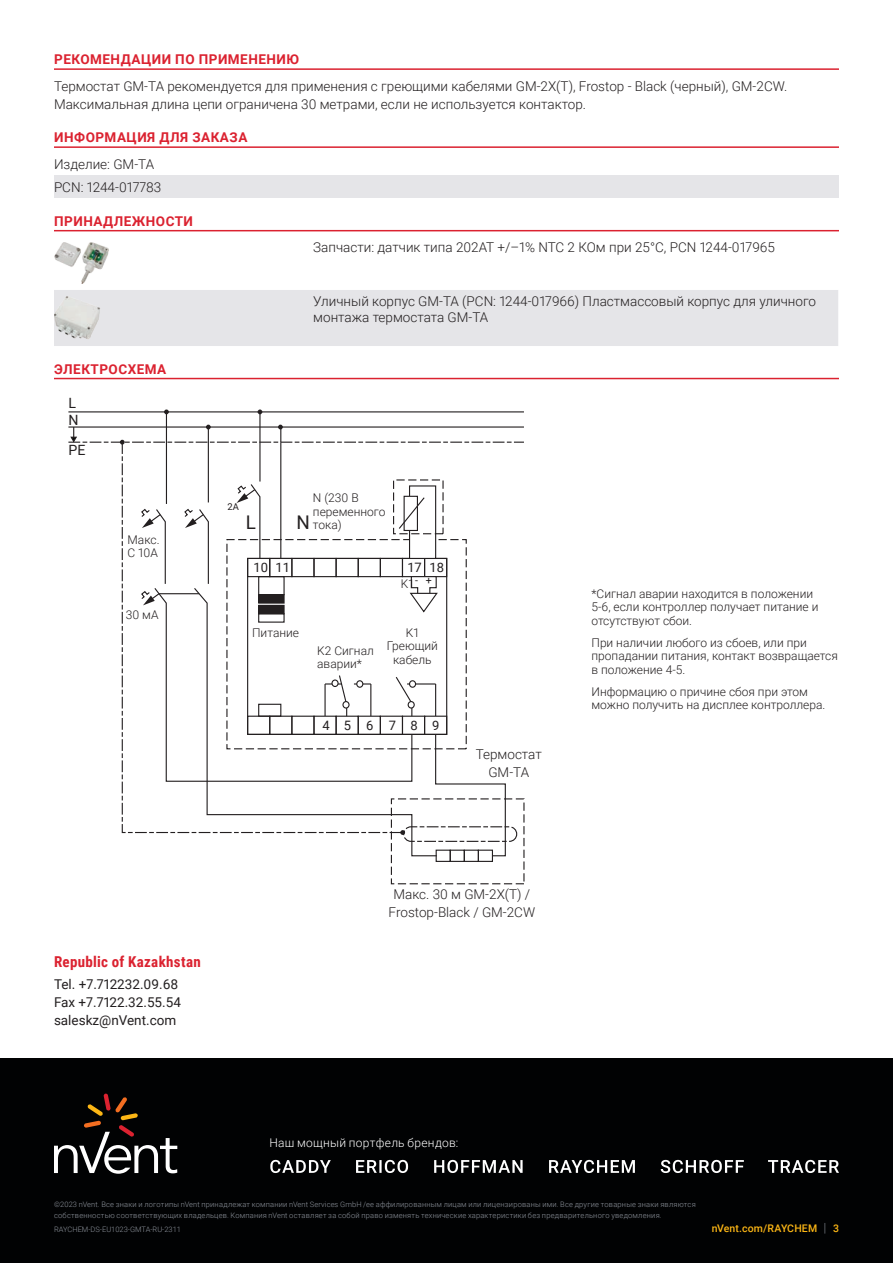
<style>
.page{position:relative;width:893px;height:1263px;background:#fff}
.page>*{position:absolute;margin:0;border:0;box-sizing:border-box;transform-origin:0 0}
.t1{font:18.9px "Roboto";color:#231f20}
.Address_Country_Name_Red{font:700 15px "Roboto Condensed";letter-spacing:.02em;color:#db2230}
.t2{font:14.1px/30.5px "Roboto";color:#231f20}
.Bodytext_1{font:300 13.5px/18px "Roboto";color:#231f20;text-align:center}
.Bodytext_2{font:300 13.5px/15.8px "Roboto";color:#231f20}
.Subhead{font:700 13.5px "Roboto";letter-spacing:.035em;color:#db2230}
.Phone_Fax_Email_Black{font:13.5px "Roboto";color:#231f20}
.t3{font:12.9px "Roboto";letter-spacing:1.09em;color:#231f20}
.Caption_text{font:300 12px/13.5px "Roboto";color:#231f20}
.t4{font:300 12px "Roboto";letter-spacing:.025em;color:#fff}
.t5{font:500 10.5px "Roboto";letter-spacing:.015em;color:#fcb615}
.t6{font:10.5px "Roboto";color:#231f20}
.t7{font:9.45px "Roboto";color:#231f20}
.t8{font:300 7.5px/10.5px "Roboto";letter-spacing:.025em;color:#8f959e}
.t9{font:300 7.5px "Roboto";color:#8f959e}
.s1{font-weight:300;font-size:12.6px;color:#8f959e}
</style>
<div class="page">
<div style="left:0;top:1058px;width:893px;height:205px;background:#010203"></div>
<svg style="left:270px;top:1160px;width:569px;height:13px"></svg>
<svg style="left:54px;top:1093px;width:123px;height:81px"></svg>
<hr style="left:54px;top:68px;width:785px;height:2px;background:#db2230">
<hr style="left:54px;top:146px;width:785px;height:2px;background:#db2230">
<hr style="left:54px;top:230px;width:785px;height:1px;background:#db2230">
<hr style="left:54px;top:378px;width:785px;height:1px;background:#db2230">
<div style="left:54px;top:175px;width:785px;height:23px;background:#e5e5e8"></div>
<div style="left:54px;top:290px;width:784px;height:56px;background:#e5e5e8"></div>
<img style="left:54px;top:242px;width:55px;height:42px">
<img style="left:54px;top:296px;width:46px;height:44px">
<div style="left:436px;top:850px;width:15px;height:12px;border:1px solid #231f20"></div>
<div style="left:450px;top:850px;width:15px;height:12px;border:1px solid #231f20"></div>
<div style="left:464px;top:850px;width:15px;height:12px;border:1px solid #231f20"></div>
<div style="left:478px;top:850px;width:15px;height:12px;border:1px solid #231f20"></div>
<hr style="left:68px;top:411px;width:456px;height:1px;background:#231f20">
<div style="left:391px;top:798px;width:133px;height:86px;border:1px dashed #231f20"></div>
<svg style="left:164px;top:409px;width:5px;height:5px"></svg>
<svg style="left:121px;top:445px;width:161px;height:389px"></svg>
<div style="left:403px;top:826px;width:114px;height:16px;border:1px dashed #231f20;border-radius:7px"></div>
<svg style="left:193px;top:782px;width:44px;height:52px"></svg>
<svg style="left:153px;top:587px;width:84px;height:195px"></svg>
<hr style="left:166px;top:412px;width:1px;height:92px;background:#231f20">
<hr style="left:208px;top:427px;width:1px;height:75px;background:#231f20">
<hr style="left:259px;top:412px;width:2px;height:69px;background:#231f20">
<svg style="left:140px;top:508px;width:69px;height:97px"></svg>
<svg style="left:237px;top:483px;width:269px;height:374px"></svg>
<svg style="left:68px;top:425px;width:456px;height:20px"></svg>
<div style="left:393px;top:479px;width:51px;height:55px;border:1px dashed #231f20"></div>
<p class="Subhead" style="left:54px;top:50px;width:246px">РЕКОМЕНДАЦИИ ПО ПРИМЕНЕНИЮ</p>
<p class="Bodytext_1" style="left:54px;top:76px;width:735px;text-align:left">Термостат GM-TA рекомендуется для применения с греющими кабелями GM-2X(T), Frostop - Black (черный), GM-2CW.<br>Максимальная длина цепи ограничена 30 метрами, если не используется контактор.</p>
<p class="Subhead" style="left:54px;top:128px;width:195px">ИНФОРМАЦИЯ ДЛЯ ЗАКАЗА</p>
<p class="Bodytext_2" style="left:54px;top:156px;width:102px">Изделие: GM-TA</p>
<p class="Bodytext_2" style="left:54px;top:179px;width:109px">PCN: 1244-017783</p>
<p class="Subhead" style="left:54px;top:211px;width:140px">ПРИНАДЛЕЖНОСТИ</p>
<p class="Bodytext_2" style="left:313px;top:239px;width:463px">Запчасти: датчик типа 202AT +/–1% NTC 2 КОм при 25°C, PCN 1244-017965</p>
<p class="Subhead" style="left:54px;top:359px;width:114px">ЭЛЕКТРОСХЕМА</p>
<p class="t2" style="left:68px;top:387px;width:9px">L</p>
<p class="t2" style="left:68px;top:404px;width:18px">N<br>PE</p>
<p class="Caption_text" style="left:128px;top:532px;width:33px">Макс.<br>C 10A</p>
<p class="Caption_text" style="left:126px;top:608px;width:34px">30 мА</p>
<p class="Bodytext_2" style="left:313px;top:293px;width:504px">Уличный корпус GM-TA (PCN: 1244-017966) Пластмассовый корпус для уличного монтажа термостата GM-TA</p>
<p class="t7" style="left:228px;top:499px;width:13px">2A</p>
<p class="t1" style="left:246px;top:509px;width:12px">L</p>
<p class="Caption_text" style="left:313px;top:491px;width:74px">N (230 В переменного тока)</p>
<p class="t1" style="left:297px;top:509px;width:15px">N</p>
<p class="t3" style="left:254px;top:558px;width:16px">10</p>
<p class="t3" style="left:276px;top:558px;width:16px">11</p>
<p class="t3" style="left:407px;top:558px;width:38px">17 18</p>
<p class="t6" style="left:415px;top:573px;width:18px">- +</p>
<p class="Caption_text" style="left:401px;top:576px;width:14px">K1</p>
<p class="Caption_text" style="left:252px;top:626px;width:48px">Питание</p>
<p class="Caption_text" style="left:317px;top:643px;width:58px">K2 Сигнал аварии*</p>
<p class="Caption_text" style="left:387px;top:625px;width:53px;text-align:center">K1<br>Греющий кабель</p>
<p class="t3" style="left:322px;top:716px;width:119px">456789</p>
<p class="Bodytext_1" style="left:476px;top:745px;width:68px">Термостат<br>GM-TA</p>
<p class="Caption_text" style="left:591px;top:586px;width:228px">*Сигнал аварии находится в положении<br>5-6, если контроллер получает питание и отсутствуют сбои.</p>
<p class="Caption_text" style="left:591px;top:635px;width:248px">При наличии любого из сбоев, или при пропадании питания, контакт возвращается в положение 4-5.</p>
<p class="Caption_text" style="left:591px;top:684px;width:235px">Информацию о причине сбоя при этом можно получить на дисплее контроллера.</p>
<p class="Address_Country_Name_Red" style="left:54px;top:951px;width:148px">Republic of Kazakhstan</p>
<p class="Phone_Fax_Email_Black" style="left:54px;top:974px;width:126px">Tel. +7.712232.09.68</p>
<p class="Phone_Fax_Email_Black" style="left:54px;top:992px;width:128px">Fax +7.7122.32.55.54</p>
<p class="Phone_Fax_Email_Black" style="left:54px;top:1010px;width:124px">saleskz@nVent.com</p>
<p class="Bodytext_1" style="left:389px;top:885px;width:148px">Макс. 30 м GM-2X(T) /<br>Frostop-Black / GM-2CW</p>
<p class="t4" style="left:269px;top:1134px;width:191px">Наш мощный портфель брендов:</p>
<p class="t8" style="left:54px;top:1199px;width:643px">©2023 nVent. Все знаки и логотипы nVent принадлежат компании nVent Services GmbH /ее аффилированным лицам или лицензированы ими. Все другие товарные знаки являются собственностью соответствующих владельцев. Компания nVent оставляет за собой право изменять технические характеристики без предварительного уведомления.</p>
<p class="t9" style="left:54px;top:1224px;width:129px">RAYCHEM-DS-EU1023-GMTA-RU-2311</p>
<p class="t5" style="left:712px;top:1221px;width:129px">nVent.com/RAYCHEM <span class="s1">|</span> 3</p>
</div>
